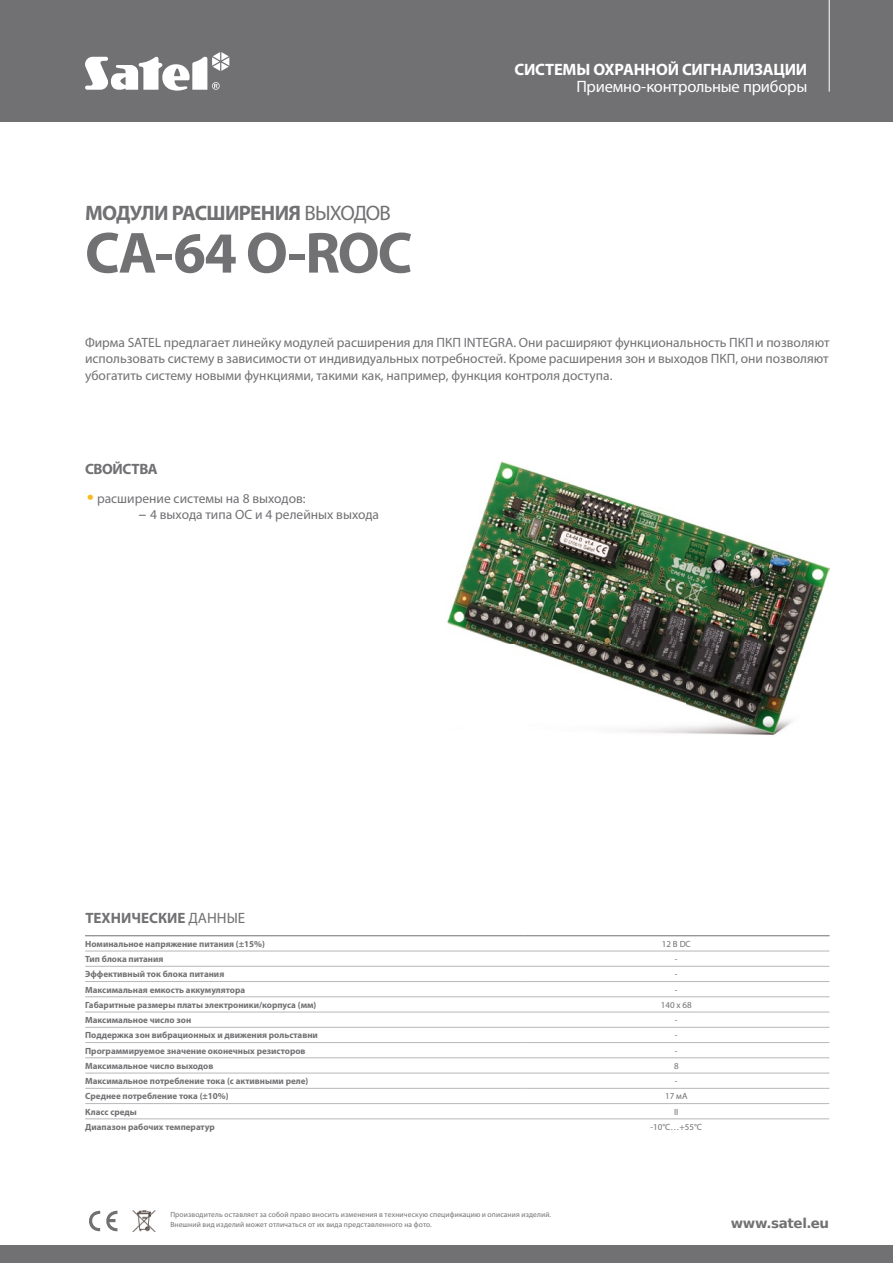
<style>
.page{position:relative;width:893px;height:1263px;background:#fff}
.page>*{position:absolute;margin:0;border:0;box-sizing:border-box;transform-origin:0 0}
.t1{font:700 58.5px "Myriad Pro";letter-spacing:-.03em;color:#717073}
.t2{font:700 21px "Myriad Pro";letter-spacing:-.035em;color:#717073}
.t3{font:700 16.5px "Myriad Pro";letter-spacing:-.015em;color:#fff}
.t4{font:16.5px "Myriad Pro";letter-spacing:-.015em;color:#fff}
.t5{font:700 15px "Myriad Pro";color:#717073}
.t6{font:700 15px "Myriad Pro";letter-spacing:-.025em;color:#717073}
.t7{font:13.5px/16.5px "Myriad Pro";color:#717073;text-align:justify}
.t8{font:700 13.5px "Prima Sans EU";letter-spacing:-.03em;color:#717073}
.t9{font:700 9px "Myriad Pro";color:#717073}
.t10{font:9px "Myriad Pro";color:#717073}
.t11{font:7.5px/10.5px "Myriad Pro";letter-spacing:.02em;color:#717073}
.s1{font-weight:400}
.s2{font-family:"Prima Sans EU";font-size:18px;color:#fab81c}
.s3{font-family:"Prima Sans EU"}
</style>
<div class="page">
<div style="left:0;top:0;width:893px;height:121px;background:#717073"></div>
<svg style="left:85px;top:52px;width:144px;height:39px"></svg>
<hr style="left:829px;top:0;width:1px;height:92px;background:#fff">
<img style="left:132px;top:1210px;width:24px;height:21px">
<svg style="left:89px;top:1210px;width:28px;height:22px"></svg>
<div style="left:0;top:1245px;width:893px;height:18px;background:#717073"></div>
<hr style="left:85px;top:935px;width:438px;height:1px;background:#717073">
<hr style="left:523px;top:935px;width:307px;height:1px;background:#717073">
<hr style="left:85px;top:951px;width:438px;height:1px;background:#b8b7b9">
<hr style="left:85px;top:966px;width:438px;height:1px;background:#b8b7b9">
<hr style="left:85px;top:981px;width:438px;height:1px;background:#b8b7b9">
<hr style="left:85px;top:996px;width:438px;height:1px;background:#b8b7b9">
<hr style="left:85px;top:1012px;width:438px;height:1px;background:#b8b7b9">
<hr style="left:85px;top:1027px;width:438px;height:1px;background:#b8b7b9">
<hr style="left:85px;top:1042px;width:438px;height:1px;background:#b8b7b9">
<hr style="left:85px;top:1057px;width:438px;height:1px;background:#b8b7b9">
<hr style="left:85px;top:1073px;width:438px;height:1px;background:#b8b7b9">
<hr style="left:85px;top:1088px;width:438px;height:1px;background:#b8b7b9">
<hr style="left:523px;top:951px;width:306px;height:1px;background:#b8b7b9">
<hr style="left:523px;top:966px;width:306px;height:1px;background:#b8b7b9">
<hr style="left:523px;top:981px;width:306px;height:1px;background:#b8b7b9">
<hr style="left:523px;top:996px;width:306px;height:1px;background:#b8b7b9">
<hr style="left:523px;top:1012px;width:306px;height:1px;background:#b8b7b9">
<hr style="left:523px;top:1027px;width:306px;height:1px;background:#b8b7b9">
<hr style="left:523px;top:1042px;width:306px;height:1px;background:#b8b7b9">
<hr style="left:523px;top:1057px;width:306px;height:1px;background:#b8b7b9">
<hr style="left:523px;top:1073px;width:306px;height:1px;background:#b8b7b9">
<hr style="left:523px;top:1088px;width:306px;height:1px;background:#b8b7b9">
<hr style="left:85px;top:1103px;width:438px;height:1px;background:#b8b7b9">
<hr style="left:523px;top:1103px;width:306px;height:1px;background:#b8b7b9">
<hr style="left:85px;top:1118px;width:438px;height:1px;background:#b8b7b9">
<hr style="left:523px;top:1118px;width:306px;height:1px;background:#b8b7b9">
<img style="left:447px;top:462px;width:382px;height:273px">
<h2 class="t2" style="left:85px;top:199px;width:307px">МОДУЛИ РАСШИРЕНИЯ <span class="s1">ВЫХОДОВ</span></h2>
<h1 class="t1" style="left:85px;top:215px;width:329px">CA-64 O-ROC</h1>
<h3 class="t3" style="left:514px;top:59px;width:294px">СИСТЕМЫ ОХРАННОЙ СИГНАЛИЗАЦИИ</h3>
<h3 class="t4" style="left:576px;top:76px;width:233px">Приемно-контрольные приборы</h3>
<p class="t7" style="left:85px;top:333px;width:746px">Фирма SATEL предлагает линейку модулей расширения для ПКП INTEGRA. Они расширяют функциональность ПКП и позволяют использовать систему в зависимости от индивидуальных потребностей. Кроме расширения зон и выходов ПКП, они позволяют убогатить систему новыми функциями, такими как, например, функция контроля доступа.</p>
<h3 class="t6" style="left:85px;top:459px;width:74px">СВОЙСТВА</h3>
<h3 class="t7" style="left:85px;top:490px;width:222px"><span class="s2">•</span>расширение системы на 8 выходов:</h3>
<h3 class="t7" style="left:139px;top:506px;width:242px"><span class="s3">–</span> 4 выхода типа OC и 4 релейных выхода</h3>
<h3 class="t5" style="left:85px;top:908px;width:161px">ТЕХНИЧЕСКИЕ <span class="s1">ДАННЫЕ</span></h3>
<p class="t9" style="left:85px;top:938px;width:181px">Номинальное напряжение питания (±15%)</p>
<p class="t10" style="left:662px;top:938px;width:31px">12 В DC</p>
<p class="t9" style="left:85px;top:953px;width:80px">Тип блока питания</p>
<p class="t10" style="left:675px;top:953px;width:4px">-</p>
<p class="t9" style="left:85px;top:968px;width:141px">Эффективный ток блока питания</p>
<p class="t10" style="left:675px;top:969px;width:4px">-</p>
<p class="t9" style="left:85px;top:984px;width:161px">Максимальная емкость аккумулятора</p>
<p class="t10" style="left:675px;top:984px;width:4px">-</p>
<p class="t9" style="left:85px;top:999px;width:233px">Габаритные размеры платы электроники/корпуса (мм)</p>
<p class="t10" style="left:661px;top:999px;width:33px">140 x 68</p>
<p class="t9" style="left:85px;top:1014px;width:107px">Максимальное число зон</p>
<p class="t10" style="left:675px;top:1014px;width:4px">-</p>
<p class="t9" style="left:85px;top:1029px;width:234px">Поддержка зон вибрационных и движения рольставни</p>
<p class="t10" style="left:675px;top:1030px;width:4px">-</p>
<p class="t9" style="left:85px;top:1045px;width:222px">Программируемое значение оконечных резисторов</p>
<p class="t10" style="left:675px;top:1045px;width:4px">-</p>
<p class="t9" style="left:85px;top:1060px;width:130px">Максимальное число выходов</p>
<p class="t10" style="left:674px;top:1060px;width:6px">8</p>
<p class="t9" style="left:85px;top:1075px;width:225px">Максимальное потребление тока (с активными реле)</p>
<p class="t10" style="left:675px;top:1075px;width:4px">-</p>
<p class="t9" style="left:85px;top:1090px;width:145px">Среднее потребление тока (±10%)</p>
<p class="t10" style="left:665px;top:1091px;width:24px">17 мА</p>
<p class="t9" style="left:85px;top:1106px;width:53px">Класс среды</p>
<p class="t10" style="left:674px;top:1106px;width:6px">II</p>
<p class="t9" style="left:85px;top:1121px;width:131px">Диапазон рабочих температур</p>
<p class="t10" style="left:650px;top:1121px;width:53px">-10°C…+55°C</p>
<p class="t11" style="left:170px;top:1209px;width:382px">Производитель оставляет за собой право вносить изменения в техническую спецификацию и описания изделий.<br>Внешний вид изделий может отличаться от их вида представленного на фото.</p>
<h3 class="t8" style="left:731px;top:1213px;width:100px">www.satel.eu</h3>
</div>
